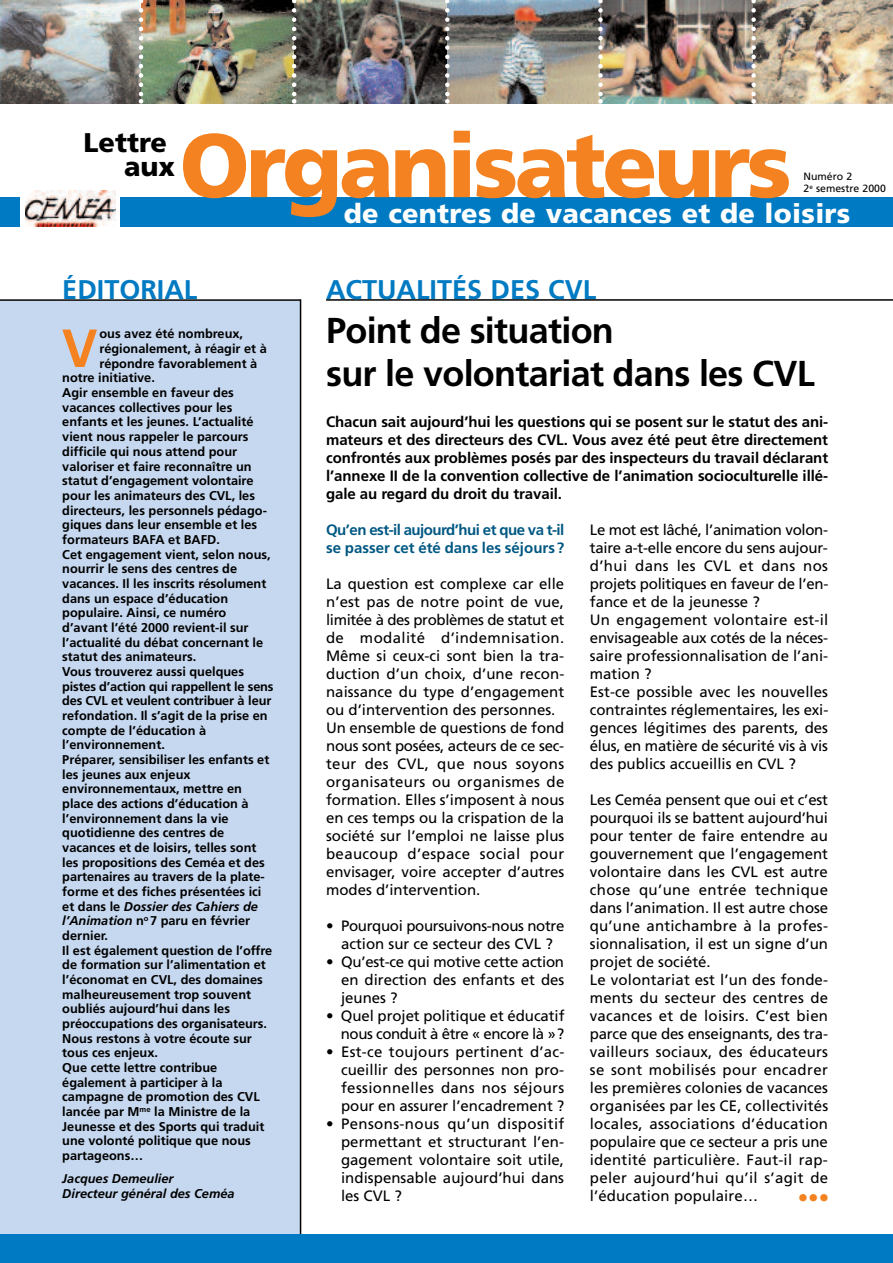
<style>
.page{position:relative;width:893px;height:1263px;background:#fff}
.page>*{position:absolute;margin:0;border:0;box-sizing:border-box;transform-origin:0 0}
.t1{font:900 90px "Frutiger";letter-spacing:-.04em;color:#f58220}
.t2{font:700 53.55px "Frutiger";color:#f58220}
.t3{font:700 36px/43.2px "Frutiger";letter-spacing:-.02em;color:#000}
.t4{font:900 27px "Frutiger";letter-spacing:.01em;color:#fff}
.t5{font:700 27px "Frutiger";color:#007ac2}
.t6{font:900 27px/24px "Frutiger";color:#000;text-align:right}
.t7{font:21px "Frutiger";color:#f58220}
.t8{font:15px/18px "Frutiger";color:#000}
.t9{font:700 15px/18px "Frutiger";letter-spacing:-.005em;color:#000;text-align:justify}
.t10{font:700 15px/18px "Frutiger";color:#005883}
.t11{font:15px/18px "Frutiger";letter-spacing:-.02em;color:#000;text-align:center}
.t12{font:700 12.75px "Frutiger";color:#000}
.t13{font:italic 700 12.75px/14.7px "Frutiger";color:#000}
.t14{font:10.5px/12px "Frutiger";color:#000}
.s1{font-style:normal}
.s2{font-style:italic}
</style>
<div class="page">
<div style="left:0;top:301px;width:300px;height:950px;background:#c6d8ef"></div>
<div style="left:0;top:197px;width:892px;height:30px;background:#007ac2"></div>
<img style="left:0;top:0;width:139px;height:104px">
<img style="left:143px;top:0;width:149px;height:104px">
<img style="left:296px;top:0;width:149px;height:104px">
<img style="left:449px;top:0;width:149px;height:104px">
<img style="left:602px;top:0;width:149px;height:104px">
<img style="left:755px;top:0;width:137px;height:104px">
<hr style="left:0;top:299px;width:300px;height:2px;background:#000">
<hr style="left:326px;top:299px;width:566px;height:2px;background:#000">
<hr style="left:300px;top:299px;width:1px;height:948px;background:#000">
<svg style="left:139px;top:2px;width:4px;height:102px"></svg>
<svg style="left:292px;top:0;width:4px;height:104px"></svg>
<svg style="left:445px;top:0;width:4px;height:104px"></svg>
<svg style="left:598px;top:0;width:4px;height:104px"></svg>
<svg style="left:751px;top:0;width:4px;height:104px"></svg>
<div style="left:20px;top:188px;width:100px;height:40px;background:#fff"></div>
<img style="left:25px;top:191px;width:90px;height:36px">
<div style="left:0;top:1235px;width:892px;height:28px;background:#007ac2"></div>
<h3 class="t6" style="left:84px;top:133px;width:93px">Lettre aux</h3>
<h1 class="t1" style="left:179px;top:130px;width:613px">Organisateurs</h1>
<p class="t14" style="left:803px;top:171px;width:84px">Numéro 2<br>2<sup>e</sup> semestre 2000</p>
<h3 class="t4" style="left:344px;top:202px;width:508px">de centres de vacances et de loisirs</h3>
<h3 class="t5" style="left:62px;top:279px;width:137px">ÉDITORIAL</h3>
<h3 class="t5" style="left:326px;top:279px;width:272px">ACTUALITÉS DES CVL</h3>
<h3 class="t3" style="left:326px;top:312px;width:490px">Point de situation<br>sur le volontariat dans les CVL</h3>
<p class="t9" style="left:326px;top:414px;width:503px">Chacun sait aujourd’hui les questions qui se posent sur le statut des ani&shy;mateurs et des directeurs des CVL. Vous avez été peut être directement confrontés aux problèmes posés par des inspecteurs du travail déclarant l’annexe II de la convention collective de l’animation socioculturelle illé&shy;gale au regard du droit du travail.</p>
<h2 class="t2" style="left:62px;top:327px;width:37px">V</h2>
<p class="t12" style="left:99px;top:329px;width:145px">ous avez été nombreux,</p>
<p class="t12" style="left:99px;top:344px;width:169px">régionalement, à réagir et à</p>
<p class="t12" style="left:99px;top:358px;width:159px">répondre favorablement à</p>
<p class="t12" style="left:62px;top:373px;width:94px">notre initiative.</p>
<p class="t12" style="left:62px;top:388px;width:173px">Agir ensemble en faveur des</p>
<p class="t12" style="left:62px;top:402px;width:171px">vacances collectives pour les</p>
<p class="t12" style="left:62px;top:417px;width:193px">enfants et les jeunes. L’actualité</p>
<p class="t12" style="left:62px;top:432px;width:188px">vient nous rappeler le parcours</p>
<p class="t12" style="left:62px;top:446px;width:176px">difficile qui nous attend pour</p>
<p class="t12" style="left:62px;top:461px;width:191px">valoriser et faire reconnaître un</p>
<p class="t12" style="left:62px;top:476px;width:193px">statut d’engagement volontaire</p>
<p class="t12" style="left:62px;top:490px;width:194px">pour les animateurs des CVL, les</p>
<p class="t12" style="left:62px;top:505px;width:206px">directeurs, les personnels pédago-</p>
<p class="t12" style="left:62px;top:520px;width:196px">giques dans leur ensemble et les</p>
<p class="t12" style="left:62px;top:534px;width:159px">formateurs BAFA et BAFD.</p>
<p class="t12" style="left:62px;top:549px;width:210px">Cet engagement vient, selon nous,</p>
<p class="t12" style="left:62px;top:564px;width:176px">nourrir le sens des centres de</p>
<p class="t12" style="left:62px;top:578px;width:205px">vacances. Il les inscrits résolument</p>
<p class="t12" style="left:62px;top:593px;width:167px">dans un espace d’éducation</p>
<p class="t12" style="left:62px;top:608px;width:165px">populaire. Ainsi, ce numéro</p>
<p class="t12" style="left:62px;top:622px;width:188px">d’avant l’été 2000 revient-il sur</p>
<p class="t12" style="left:62px;top:637px;width:202px">l’actualité du débat concernant le</p>
<p class="t12" style="left:62px;top:652px;width:135px">statut des animateurs.</p>
<p class="t12" style="left:62px;top:666px;width:183px">Vous trouverez aussi quelques</p>
<p class="t12" style="left:62px;top:681px;width:213px">pistes d’action qui rappellent le sens</p>
<p class="t12" style="left:62px;top:696px;width:211px">des CVL et veulent contribuer à leur</p>
<p class="t12" style="left:62px;top:710px;width:207px">refondation. Il s’agit de la prise en</p>
<p class="t12" style="left:62px;top:725px;width:145px">compte de l’éducation à</p>
<p class="t12" style="left:62px;top:740px;width:104px">l’environnement.</p>
<p class="t12" style="left:62px;top:754px;width:208px">Préparer, sensibiliser les enfants et</p>
<p class="t12" style="left:62px;top:769px;width:130px">les jeunes aux enjeux</p>
<p class="t12" style="left:62px;top:784px;width:181px">environnementaux, mettre en</p>
<p class="t12" style="left:62px;top:798px;width:188px">place des actions d’éducation à</p>
<p class="t12" style="left:62px;top:813px;width:168px">l’environnement dans la vie</p>
<p class="t12" style="left:62px;top:828px;width:164px">quotidienne des centres de</p>
<p class="t12" style="left:62px;top:842px;width:196px">vacances et de loisirs, telles sont</p>
<p class="t12" style="left:62px;top:857px;width:204px">les propositions des Ceméa et des</p>
<p class="t12" style="left:62px;top:872px;width:204px">partenaires au travers de la plate-</p>
<p class="t12" style="left:62px;top:886px;width:201px">forme et des fiches présentées ici</p>
<p class="t13" style="left:62px;top:900px;width:197px"><span class="s1">et dans le</span> Dossier des Cahiers de</p>
<p class="t12" style="left:62px;top:916px;width:189px"><span class="s2">l’Animation</span> n<sup>o</sup> 7 paru en février</p>
<p class="t12" style="left:62px;top:930px;width:47px">dernier.</p>
<p class="t12" style="left:62px;top:945px;width:211px">Il est également question de l’offre</p>
<p class="t12" style="left:62px;top:960px;width:205px">de formation sur l’alimentation et</p>
<p class="t12" style="left:62px;top:974px;width:202px">l’économat en CVL, des domaines</p>
<p class="t12" style="left:62px;top:989px;width:190px">malheureusement trop souvent</p>
<p class="t12" style="left:62px;top:1004px;width:169px">oubliés aujourd’hui dans les</p>
<p class="t12" style="left:62px;top:1018px;width:206px">préoccupations des organisateurs.</p>
<p class="t12" style="left:62px;top:1033px;width:191px">Nous restons à votre écoute sur</p>
<p class="t12" style="left:62px;top:1048px;width:97px">tous ces enjeux.</p>
<p class="t12" style="left:62px;top:1062px;width:156px">Que cette lettre contribue</p>
<p class="t12" style="left:62px;top:1077px;width:162px">également à participer à la</p>
<p class="t12" style="left:62px;top:1092px;width:199px">campagne de promotion des CVL</p>
<p class="t12" style="left:62px;top:1106px;width:189px">lancée par M<sup>me</sup> la Ministre de la</p>
<p class="t12" style="left:62px;top:1121px;width:203px">Jeunesse et des Sports qui traduit</p>
<p class="t12" style="left:62px;top:1136px;width:190px">une volonté politique que nous</p>
<p class="t12" style="left:62px;top:1150px;width:82px">partageons…</p>
<p class="t13" style="left:62px;top:1172px;width:174px">Jacques Demeulier<br>Directeur général des Ceméa</p>
<p class="t10" style="left:326px;top:522px;width:240px">Qu’en est-il aujourd’hui et que va t-il se passer cet été dans les séjours?</p>
<p class="t8" style="left:326px;top:576px;width:240px">La question est complexe car elle n’est pas de notre point de vue, limitée à des problèmes de statut et de modalité d’indemnisation.<br>Même si ceux-ci sont bien la tra&shy;duction d’un choix, d’une recon&shy;naissance du type d’engagement ou d’intervention des personnes.<br>Un ensemble de questions de fond nous sont posées, acteurs de ce sec&shy;teur des CVL, que nous soyons organisateurs ou organismes de formation. Elles s’imposent à nous en ces temps ou la crispation de la société sur l’emploi ne laisse plus beaucoup d’espace social pour envisager, voire accepter d’autres modes d’intervention.</p>
<p class="t11" style="left:326px;top:918px;width:240px">• Pourquoi poursuivons-nous notre action sur ce secteur des CVL ?</p>
<p class="t8" style="left:341px;top:954px;width:225px;text-align:justify;text-indent:-15px">• Qu’est-ce qui motive cette action en direction des enfants et des jeunes ?</p>
<p class="t8" style="left:326px;top:1008px;width:240px;text-align:right">• Quel projet politique et éducatif nous conduit à être « encore là »?</p>
<p class="t8" style="left:341px;top:1044px;width:225px;text-align:justify;text-indent:-15px">• Est-ce toujours pertinent d’ac&shy;cueillir des personnes non pro&shy;fessionnelles dans nos séjours pour en assurer l’encadrement ?</p>
<p class="t8" style="left:341px;top:1116px;width:225px;text-align:justify;text-indent:-15px">• Pensons-nous qu’un dispositif permettant et structurant l’en&shy;gagement volontaire soit utile, indispensable aujourd’hui dans les CVL ?</p>
<p class="t8" style="left:590px;top:522px;width:240px">Le mot est lâché, l’animation volon&shy;taire a-t-elle encore du sens aujour&shy;d’hui dans les CVL et dans nos projets politiques en faveur de l’en&shy;fance et de la jeunesse ?<br>Un engagement volontaire est-il envisageable aux cotés de la néces&shy;saire professionnalisation de l’ani&shy;mation ?<br>Est-ce possible avec les nouvelles contraintes réglementaires, les exi&shy;gences légitimes des parents, des élus, en matière de sécurité vis à vis des publics accueillis en CVL ?</p>
<p class="t8" style="left:590px;top:792px;width:240px">Les Ceméa pensent que oui et c’est pourquoi ils se battent aujourd’hui pour tenter de faire entendre au gouvernement que l’engagement volontaire dans les CVL est autre chose qu’une entrée technique dans l’animation. Il est autre chose qu’une antichambre à la profes&shy;sionnalisation, il est un signe d’un projet de société.<br>Le volontariat est l’un des fonde&shy;ments du secteur des centres de vacances et de loisirs. C’est bien parce que des enseignants, des tra&shy;vailleurs sociaux, des éducateurs se sont mobilisés pour encadrer les premières colonies de vacances organisées par les CE, collectivités locales, associations d’éducation populaire que ce secteur a pris une identité particulière. Faut-il rap&shy;peler aujourd’hui qu’il s’agit de l’éducation populaire…</p>
<h3 class="t7" style="left:797px;top:1189px;width:33px">•••</h3>
</div>
